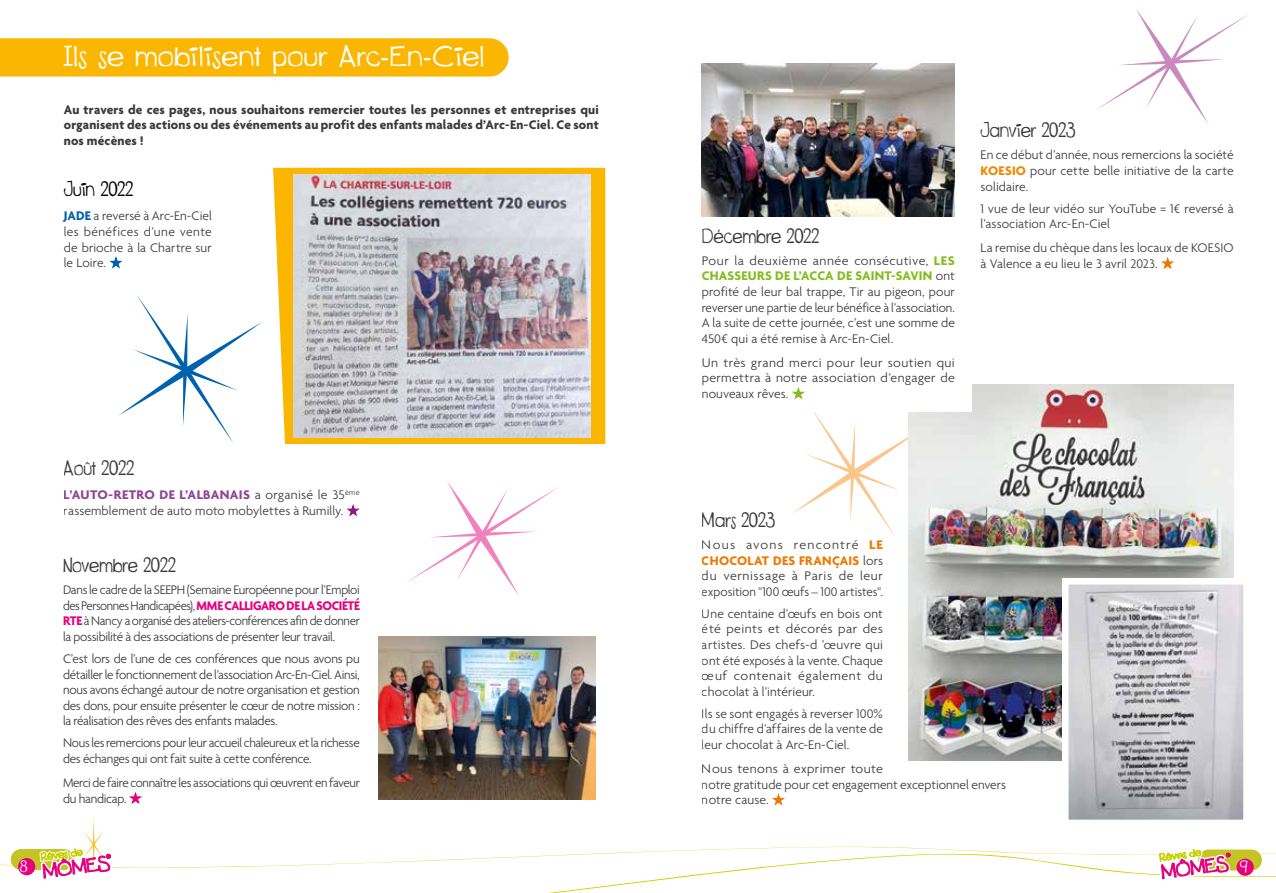
<style>
.page{position:relative;width:1276px;height:893px;background:#fff}
.page>*{position:absolute;margin:0;border:0;box-sizing:border-box;transform-origin:0 0}
.t1{font:30px "kitsu";letter-spacing:.015em;color:#fff}
.t2{font:21px "kitsu";color:#3a3a39;scale:.86 1}
.t3{font:21px "kitsu";letter-spacing:.005em;color:#000;scale:.86 1}
.t4{font:16.5px "kitsu";color:#fff}
.t5{font:300 13.5px/15.6px "Agenda";color:#3a3a39;text-align:justify}
.t6{font:300 13.5px/15.6px "Agenda";color:#3a3a39;text-align:justify;scale:1.04 1}
.t7{font:700 13.5px/15.6px "Agenda";letter-spacing:.01em;color:#3a3a39;text-align:justify}
.t8{font:300 13.5px/15.6px "Agenda";letter-spacing:-.025em;color:#3a3a39}
.t9{font:300 13.5px/15.6px "Agenda";color:#3a3a39;scale:1.05 1}
.s1{font-weight:700;color:#0062ae}
.s2{font-weight:700;color:#914594}
.s3{font-weight:700;color:#e5007c}
.s4{font-weight:700;color:#85bc21}
.s5{font-weight:700;color:#f18700}
.s6{font-weight:700;color:#ef7800}
</style>
<div class="page">
<svg style="left:273px;top:168px;width:332px;height:276px;background:#f9c028"></svg>
<svg style="left:0;top:818px;width:1276px;height:65px"></svg>
<svg style="left:109px;top:256px;width:14px;height:13px"></svg>
<svg style="left:129px;top:792px;width:13px;height:12px"></svg>
<svg style="left:346px;top:504px;width:14px;height:13px"></svg>
<svg style="left:1161px;top:257px;width:13px;height:13px"></svg>
<svg style="left:772px;top:794px;width:13px;height:12px"></svg>
<div style="left:0;top:38px;width:508px;height:39px;background:#fab600"></div>
<img style="left:293px;top:174px;width:297px;height:263px">
<svg style="left:1096px;top:9px;width:151px;height:115px"></svg>
<svg style="left:407px;top:481px;width:152px;height:115px"></svg>
<img style="left:378px;top:636px;width:217px;height:163px">
<img style="left:702px;top:63px;width:253px;height:153px">
<img style="left:908px;top:385px;width:325px;height:376px">
<img style="left:1070px;top:586px;width:171px;height:232px">
<div style="left:1062px;top:578px;width:187px;height:248px;border:7px solid #fff"></div>
<div style="left:803px;top:347px;width:168px;height:65px;background:#fff"></div>
<svg style="left:792px;top:387px;width:131px;height:152px"></svg>
<svg style="left:118px;top:295px;width:144px;height:148px"></svg>
<h1 class="t1" style="left:63px;top:40px;width:422px">Ils se mobilisent pour Arc-En-Ciel</h1>
<p class="t7" style="left:64px;top:103px;width:536px">Au travers de ces pages, nous souhaitons remercier toutes les personnes et entreprises qui organisent des actions ou des événements au profit des enfants malades d’Arc-En-Ciel. Ce sont nos mécènes !</p>
<h2 class="t3" style="left:64px;top:178px;width:82px">Juin 2022</h2>
<p class="t5" style="left:64px;top:209px;width:149px"><span class="s1">JADE</span> a reversé à Arc-En-Ciel les bénéfices d’une vente de brioche à la Chartre sur le Loire.</p>
<h2 class="t2" style="left:64px;top:457px;width:83px">Août 2022</h2>
<p class="t5" style="left:64px;top:488px;width:297px"><span class="s2">L’AUTO-RETRO DE L’ALBANAIS</span> a organisé le 35<sup>ème </sup>rassemblement de auto moto mobylettes à Rumilly.</p>
<h2 class="t2" style="left:63px;top:554px;width:133px">Novembre 2022</h2>
<p class="t5" style="left:63px;top:583px;width:298px">Dans le cadre de la SEEPH (Semaine Européenne pour l’Emploi des Personnes Handicapées), <span class="s3">MME CALLIGARO DE LA SOCIÉTÉ RTE</span> à Nancy a organisé des ateliers-conférences afin de donner la possibilité à des associations de présenter leur travail.</p>
<p class="t5" style="left:63px;top:652px;width:298px">C’est lors de l’une de ces conférences que nous avons pu détailler le fonctionnement de l’association Arc-En-Ciel. Ainsi, nous avons échangé autour de notre organisation et gestion des dons, pour ensuite présenter le cœur de notre mission : la réalisation des rêves des enfants malades.</p>
<p class="t8" style="left:63px;top:736px;width:298px">Nous les remercions pour leur accueil chaleureux et la richesse des échanges qui ont fait suite à cette conférence.</p>
<p class="t8" style="left:63px;top:776px;width:298px">Merci de faire connaître les associations qui œuvrent en faveur du handicap.</p>
<h2 class="t2" style="left:702px;top:225px;width:138px">Décembre 2022</h2>
<p class="t6" style="left:702px;top:253px;width:245px">Pour la deuxième année consécutive, <span class="s4">LES CHASSEURS DE L’ACCA DE SAINT-SAVIN</span> ont profité de leur bal trappe, Tir au pigeon, pour reverser une partie de leur bénéfice à l’association.<br>A la suite de cette journée, c’est une somme de 450€ qui a été remise à Arc-En-Ciel.</p>
<p class="t6" style="left:702px;top:356px;width:245px">Un très grand merci pour leur soutien qui permettra à notre association d’engager de nouveaux rêves.</p>
<h2 class="t2" style="left:980px;top:119px;width:112px">Janvier 2023</h2>
<p class="t5" style="left:980px;top:148px;width:254px">En ce début d’année, nous remercions la société <span class="s5">KOESIO</span> pour cette belle initiative de la carte solidaire.</p>
<p class="t5" style="left:980px;top:201px;width:255px">1 vue de leur vidéo sur YouTube = 1€ reversé à l’association Arc-En-Ciel</p>
<p class="t5" style="left:980px;top:241px;width:255px">La remise du chèque dans les locaux de KOESIO à Valence a eu lieu le 3 avril 2023.</p>
<h2 class="t2" style="left:702px;top:509px;width:87px">Mars 2023</h2>
<p class="t6" style="left:702px;top:538px;width:176px">Nous avons rencontré <span class="s6">LE CHOCOLAT DES FRANÇAIS</span> lors du vernissage à Paris de leur exposition "100 œufs – 100 artistes".</p>
<p class="t5" style="left:702px;top:606px;width:183px">Une centaine d’œufs en bois ont été peints et décorés par des artistes. Des chefs-d ’œuvre qui ont été exposés à la vente. Chaque œuf contenait également du chocolat à l’intérieur.</p>
<p class="t5" style="left:702px;top:706px;width:183px">Ils se sont engagés à reverser 100% du chiffre d’affaires de la vente de leur chocolat à Arc-En-Ciel.</p>
<p class="t9" style="left:702px;top:762px;width:291px">Nous tenons à exprimer toute<br>notre gratitude pour cet engagement exceptionnel envers notre cause.</p>
<p class="t4" style="left:20px;top:858px;width:9px">8</p>
<p class="t4" style="left:1239px;top:858px;width:9px">9</p>
</div>
